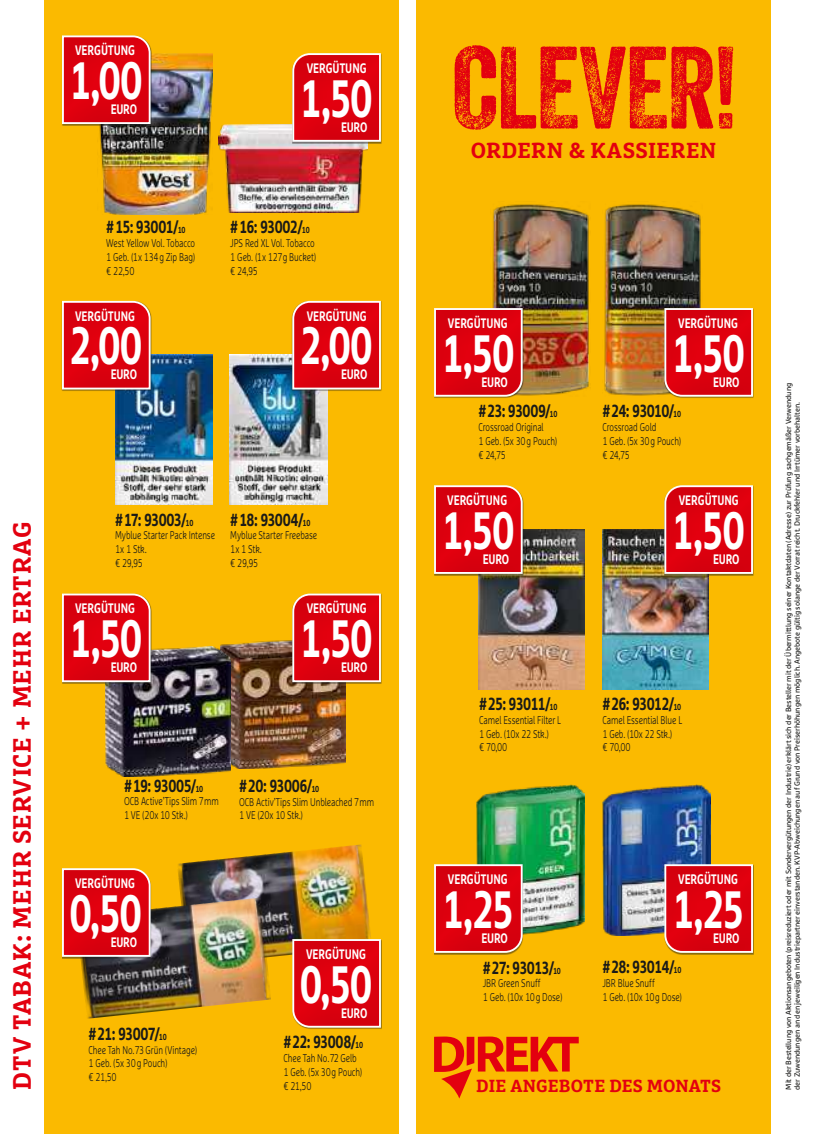
<style>
.page{position:relative;width:815px;height:1134px;background:#fff}
.page>*{position:absolute;margin:0;border:0;box-sizing:border-box;transform-origin:0 0}
.t1{font:113px "Veneer Two";letter-spacing:-.02em;color:#e3000f}
.t2{font:700 52.5px "Marselis Pro";letter-spacing:-.05em;color:#fff;scale:.7 1}
.t3{font:700 25px "Marselis Slab Pro";letter-spacing:.025em;color:#e3000f}
.t4{font:700 21.75px "Marselis Slab Pro";letter-spacing:.015em;color:#e3000f}
.t5{font:700 17.5px "Marselis Pro";letter-spacing:-.05em;color:#1a1a18;scale:.75 1}
.t6{font:700 17.5px "Marselis Slab Pro";color:#e3000f}
.t7{font:700 13.75px "Marselis Pro";color:#fff;scale:.75 1}
.t8{font:300 11.25px/13.8px "Marselis Pro";letter-spacing:-.015em;color:#1a1a18;scale:.75 1}
.t9{font:7.5px/8.8px "Marselis Pro";letter-spacing:-.01em;color:#1a1a18}
.s1{font-size:8.75px}
</style>
<div class="page">
<div style="left:44px;top:0;width:355px;height:1134px;background:#fbba00"></div>
<div style="left:416px;top:0;width:355px;height:1134px;background:#fbba00"></div>
<img style="left:602px;top:784px;width:109px;height:151px">
<img style="left:476px;top:784px;width:109px;height:146px">
<img style="left:602px;top:530px;width:106px;height:159px">
<img style="left:479px;top:530px;width:106px;height:159px">
<img style="left:604px;top:204px;width:97px;height:192px">
<img style="left:492px;top:204px;width:97px;height:191px">
<img style="left:178px;top:844px;width:193px;height:113px">
<img style="left:80px;top:897px;width:191px;height:122px">
<img style="left:220px;top:640px;width:125px;height:128px">
<img style="left:105px;top:647px;width:125px;height:129px">
<img style="left:115px;top:354px;width:98px;height:151px">
<img style="left:230px;top:354px;width:98px;height:151px">
<svg style="left:434px;top:1036px;width:145px;height:62px"></svg>
<div style="left:41px;top:301px;width:145px;height:91px;background:#1a1a18;opacity:.25"></div>
<svg style="left:61px;top:300px;width:91px;height:90px;background:#dc1b21"></svg>
<div style="left:413px;top:485px;width:145px;height:91px;background:#1a1a18;opacity:.25"></div>
<svg style="left:433px;top:485px;width:91px;height:90px;background:#dc1a20"></svg>
<div style="left:41px;top:593px;width:145px;height:91px;background:#1a1a18;opacity:.25"></div>
<svg style="left:61px;top:593px;width:91px;height:90px;background:#dc1b20"></svg>
<div style="left:414px;top:864px;width:144px;height:91px;background:#1a1a18;opacity:.25"></div>
<svg style="left:433px;top:863px;width:91px;height:91px;background:#db1d21"></svg>
<div style="left:42px;top:868px;width:144px;height:91px;background:#1a1a18;opacity:.25"></div>
<svg style="left:61px;top:868px;width:91px;height:90px;background:#dc1b21"></svg>
<div style="left:413px;top:308px;width:145px;height:91px;background:#1a1a18;opacity:.25"></div>
<svg style="left:433px;top:307px;width:91px;height:91px;background:#db1b20"></svg>
<div style="left:271px;top:301px;width:145px;height:91px;background:#1a1a18;opacity:.25"></div>
<svg style="left:291px;top:300px;width:91px;height:90px;background:#dd1b21"></svg>
<div style="left:643px;top:485px;width:145px;height:91px;background:#1a1a18;opacity:.25"></div>
<svg style="left:663px;top:485px;width:91px;height:90px;background:#dc1a21"></svg>
<div style="left:271px;top:593px;width:145px;height:91px;background:#1a1a18;opacity:.25"></div>
<svg style="left:291px;top:593px;width:91px;height:90px;background:#dc1a20"></svg>
<div style="left:644px;top:864px;width:144px;height:91px;background:#1a1a18;opacity:.25"></div>
<svg style="left:663px;top:863px;width:91px;height:91px;background:#da1b22"></svg>
<div style="left:272px;top:939px;width:144px;height:91px;background:#1a1a18;opacity:.25"></div>
<svg style="left:291px;top:938px;width:91px;height:90px;background:#dd1b20"></svg>
<div style="left:643px;top:308px;width:145px;height:91px;background:#1a1a18;opacity:.25"></div>
<svg style="left:663px;top:307px;width:91px;height:91px;background:#db1b20"></svg>
<img style="left:218px;top:124px;width:149px;height:89px">
<img style="left:99px;top:53px;width:114px;height:161px">
<div style="left:41px;top:35px;width:145px;height:91px;background:#1a1a18;opacity:.25"></div>
<svg style="left:61px;top:35px;width:91px;height:90px;background:#dc1a21"></svg>
<div style="left:271px;top:53px;width:145px;height:91px;background:#1a1a18;opacity:.25"></div>
<svg style="left:291px;top:53px;width:91px;height:90px;background:#dd1b22"></svg>
<p class="t7" style="left:75px;top:42px;width:82px">VERGÜTUNG</p>
<h2 class="t2" style="left:69px;top:48px;width:107px">1,00</h2>
<p class="t7" style="left:111px;top:100px;width:37px">EURO</p>
<h3 class="t5" style="left:106px;top:216px;width:107px">#15: 93001/<span class="s1">10</span></h3>
<p class="t8" style="left:106px;top:236px;width:120px;text-align:justify">West Yellow Vol. Tobacco 1 Geb. (1x 134g Zip Bag) € 22,50</p>
<p class="t7" style="left:75px;top:307px;width:82px">VERGÜTUNG</p>
<h2 class="t2" style="left:69px;top:313px;width:107px">2,00</h2>
<p class="t7" style="left:111px;top:366px;width:37px">EURO</p>
<p class="t7" style="left:307px;top:59px;width:82px">VERGÜTUNG</p>
<h2 class="t2" style="left:299px;top:65px;width:107px">1,50</h2>
<p class="t7" style="left:341px;top:118px;width:37px">EURO</p>
<h3 class="t5" style="left:230px;top:216px;width:107px">#16: 93002/<span class="s1">10</span></h3>
<p class="t8" style="left:230px;top:236px;width:116px">JPS Red XL Vol. Tobacco<br>1 Geb. (1x 127g Bucket) € 24,95</p>
<p class="t7" style="left:307px;top:307px;width:82px">VERGÜTUNG</p>
<h2 class="t2" style="left:299px;top:313px;width:107px">2,00</h2>
<p class="t7" style="left:341px;top:366px;width:37px">EURO</p>
<h3 class="t3" style="left:6px;top:1089px;width:570px;rotate:-90deg">DTV TABAK: MEHR SERVICE + MEHR ERTRAG</h3>
<h3 class="t5" style="left:115px;top:509px;width:106px">#17: 93003/<span class="s1">10</span></h3>
<p class="t8" style="left:115px;top:528px;width:135px">Myblue Starter Pack Intense<br>1x 1 Stk.<br>€ 29,95</p>
<p class="t7" style="left:75px;top:600px;width:82px">VERGÜTUNG</p>
<h2 class="t2" style="left:69px;top:606px;width:107px">1,50</h2>
<p class="t7" style="left:111px;top:659px;width:37px">EURO</p>
<h3 class="t5" style="left:230px;top:509px;width:108px">#18: 93004/<span class="s1">10</span></h3>
<p class="t8" style="left:230px;top:528px;width:117px">Myblue Starter Freebase<br>1x 1 Stk.<br>€ 29,95</p>
<p class="t7" style="left:307px;top:600px;width:82px">VERGÜTUNG</p>
<h2 class="t2" style="left:299px;top:606px;width:107px">1,50</h2>
<p class="t7" style="left:341px;top:659px;width:37px">EURO</p>
<h3 class="t5" style="left:124px;top:774px;width:107px">#19: 93005/<span class="s1">10</span></h3>
<p class="t8" style="left:124px;top:794px;width:128px">OCB Active’Tips Slim 7mm<br>1 VE (20x 10 Stk.)</p>
<h3 class="t5" style="left:239px;top:775px;width:108px">#20: 93006/<span class="s1">10</span></h3>
<p class="t8" style="left:239px;top:794px;width:181px">OCB Activ’Tips Slim Unbleached 7mm<br>1 VE (20x 10 Stk.)</p>
<p class="t7" style="left:75px;top:874px;width:82px">VERGÜTUNG</p>
<h2 class="t2" style="left:69px;top:880px;width:106px">0,50</h2>
<p class="t7" style="left:111px;top:933px;width:37px">EURO</p>
<h3 class="t5" style="left:89px;top:1023px;width:106px">#21: 93007/<span class="s1">10</span></h3>
<p class="t8" style="left:89px;top:1042px;width:147px">Chee Tah No.73 Grün (Vintage)<br>1 Geb. (5x 30g Pouch)<br>€ 21,50</p>
<p class="t7" style="left:306px;top:945px;width:82px">VERGÜTUNG</p>
<h2 class="t2" style="left:300px;top:951px;width:106px">0,50</h2>
<p class="t7" style="left:341px;top:1004px;width:37px">EURO</p>
<h3 class="t5" style="left:283px;top:1031px;width:108px">#22: 93008/<span class="s1">10</span></h3>
<p class="t8" style="left:283px;top:1051px;width:107px">Chee Tah No.72 Gelb<br>1 Geb. (5x 30g Pouch) € 21,50</p>
<h1 class="t1" style="left:452px;top:19px;width:289px">CLEVER!</h1>
<h3 class="t4" style="left:471px;top:137px;width:247px">ORDERN &amp; KASSIEREN</h3>
<p class="t7" style="left:448px;top:314px;width:82px">VERGÜTUNG</p>
<h2 class="t2" style="left:441px;top:320px;width:107px">1,50</h2>
<p class="t7" style="left:482px;top:373px;width:37px">EURO</p>
<h3 class="t5" style="left:478px;top:400px;width:107px">#23: 93009/<span class="s1">10</span></h3>
<p class="t8" style="left:478px;top:420px;width:107px">Crossroad Original<br>1 Geb. (5x 30g Pouch) € 24,75</p>
<p class="t7" style="left:447px;top:492px;width:82px">VERGÜTUNG</p>
<h2 class="t2" style="left:441px;top:497px;width:107px">1,50</h2>
<p class="t7" style="left:483px;top:550px;width:37px">EURO</p>
<p class="t7" style="left:678px;top:314px;width:82px">VERGÜTUNG</p>
<h2 class="t2" style="left:671px;top:320px;width:107px">1,50</h2>
<p class="t7" style="left:713px;top:373px;width:37px">EURO</p>
<h3 class="t5" style="left:602px;top:400px;width:106px">#24: 93010/<span class="s1">10</span></h3>
<p class="t8" style="left:602px;top:420px;width:107px">Crossroad Gold<br>1 Geb. (5x 30g Pouch) € 24,75</p>
<p class="t7" style="left:679px;top:492px;width:82px">VERGÜTUNG</p>
<h2 class="t2" style="left:671px;top:497px;width:107px">1,50</h2>
<p class="t7" style="left:713px;top:550px;width:37px">EURO</p>
<h3 class="t5" style="left:479px;top:693px;width:106px">#25: 93011/<span class="s1">10</span></h3>
<p class="t8" style="left:479px;top:713px;width:111px">Camel Essential Filter L<br>1 Geb. (10x 22 Stk.)<br>€ 70,00</p>
<h3 class="t5" style="left:602px;top:693px;width:107px">#26: 93012/<span class="s1">10</span></h3>
<p class="t8" style="left:602px;top:713px;width:108px">Camel Essential Blue L<br>1 Geb. (10x 22 Stk.)<br>€ 70,00</p>
<p class="t7" style="left:448px;top:870px;width:82px">VERGÜTUNG</p>
<h2 class="t2" style="left:441px;top:876px;width:106px">1,25</h2>
<p class="t7" style="left:482px;top:929px;width:37px">EURO</p>
<h3 class="t5" style="left:483px;top:956px;width:106px">#27: 93013/<span class="s1">10</span></h3>
<p class="t8" style="left:483px;top:976px;width:108px">JBR Green Snuff<br>1 Geb. (10x 10g Dose)</p>
<p class="t7" style="left:678px;top:870px;width:82px">VERGÜTUNG</p>
<h2 class="t2" style="left:672px;top:876px;width:106px">1,25</h2>
<p class="t7" style="left:713px;top:929px;width:37px">EURO</p>
<h3 class="t5" style="left:602px;top:956px;width:107px">#28: 93014/<span class="s1">10</span></h3>
<p class="t8" style="left:602px;top:976px;width:108px">JBR Blue Snuff<br>1 Geb. (10x 10g Dose)</p>
<h3 class="t6" style="left:476px;top:1074px;width:246px">DIE ANGEBOTE DES MONATS</h3>
<p class="t9" style="left:784px;top:1090px;width:708px;rotate:-90deg">Mit der Bestellung von Aktionsangeboten (preisreduziert oder mit Sondervergütungen der Industrie) erklärt sich der Besteller mit der Übermittlung seiner Kontaktdaten (Adresse) zur Prüfung sachgemäßer Verwendung der Zuwendungen an den jeweiligen Industriepartner einverstanden. KVP-Abweichungen auf Grund von Preiserhöhungen möglich. Angebote gültig solange der Vorrat reicht. Druckfehler und Irrtümer vorbehalten.</p>
</div>
